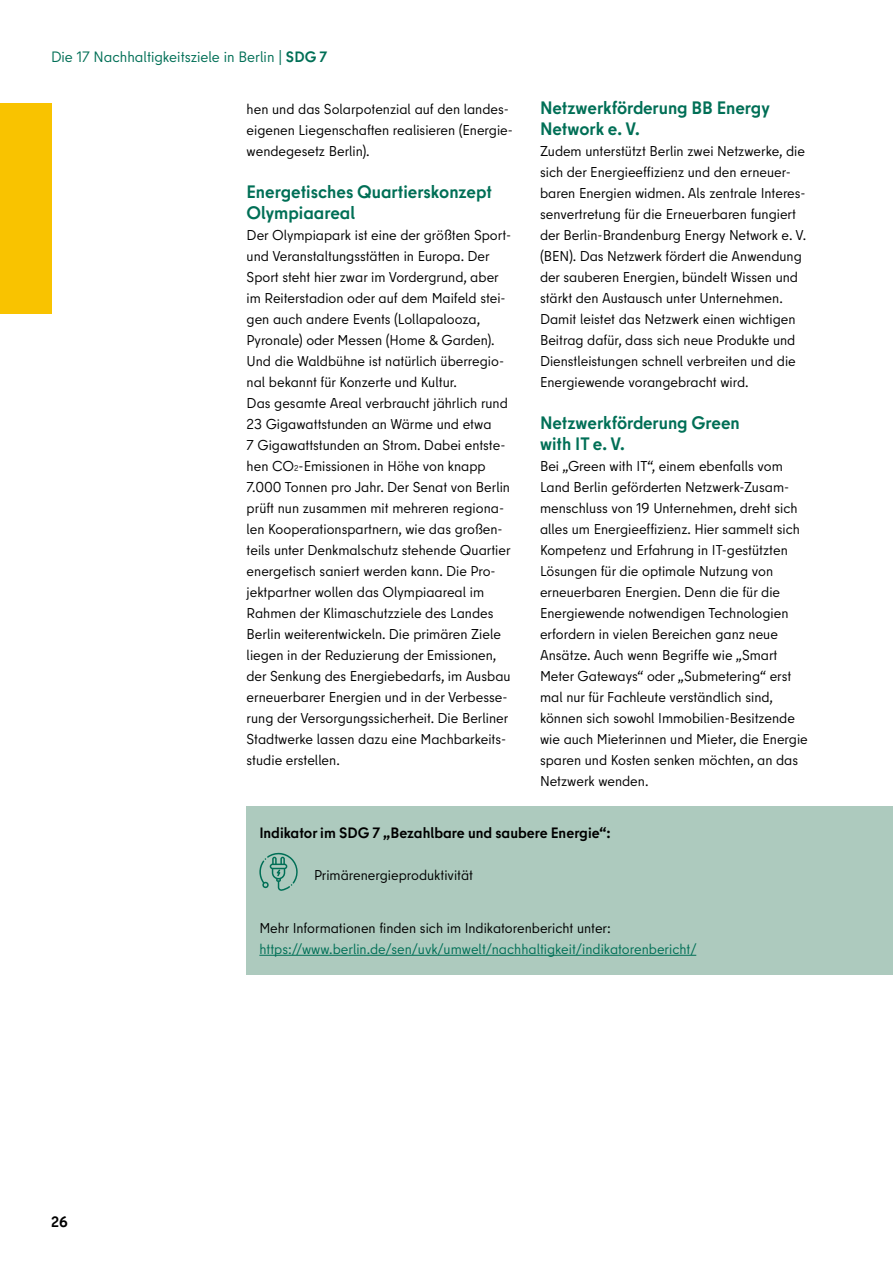
<style>
.page{position:relative;width:893px;height:1263px;background:#fff}
.page>*{position:absolute;margin:0;border:0;box-sizing:border-box;transform-origin:0 0}
._02_01_Innen_Übersch{font:700 18px/21px "Berlin Type";color:#006f56}
._02_01_Innen_Übersch-2{font:700 15px "Berlin Type";color:#000}
.t1{font:15px "Berlin Type";color:#006f56}
._02_03_Innen_Fließte{font:14.25px/21px "Berlin Type";color:#000}
.Indikatoren{font:14.25px "Berlin Type";color:#000}
.Indikatoren-2{font:14.25px "Berlin Type";color:#006f56}
.s1{font-weight:700}
.s2{font-size:8.25px}
</style>
<div class="page">
<div style="left:247px;top:807px;width:646px;height:168px;background:#adcabe"></div>
<hr style="left:259px;top:955px;width:437px;height:1px;background:#006f56">
<svg style="left:259px;top:852px;width:39px;height:39px"></svg>
<div style="left:0;top:103px;width:51px;height:211px;background:#f9c300"></div>
<p class="t1" style="left:51px;top:47px;width:278px">Die 17 Nachhaltigkeitsziele in Berlin | <span class="s1">SDG 7</span></p>
<p class="_02_03_Innen_Fließte" style="left:247px;top:98px;width:268px">hen und das Solarpotenzial auf den landes&shy;eigenen Liegenschaften realisieren (Energie&shy;wendegesetz Berlin).</p>
<p class="_02_01_Innen_Übersch" style="left:247px;top:181px;width:247px">Energetisches Quartierskonzept<br>Olympiaareal</p>
<p class="_02_03_Innen_Fließte" style="left:247px;top:224px;width:266px">Der Olympiapark ist eine der größten Sport&shy;und Veranstaltungsstätten in Europa. Der Sport steht hier zwar im Vordergrund, aber im Reiterstadion oder auf dem Maifeld stei&shy;gen auch andere Events (Lollapalooza, Pyronale) oder Messen (Home &amp; Garden).<br>Und die Waldbühne ist natürlich überregio&shy;nal bekannt für Konzerte und Kultur.</p>
<p class="_02_03_Innen_Fließte" style="left:247px;top:392px;width:265px">Das gesamte Areal verbraucht jährlich rund 23 Gigawattstunden an Wärme und etwa<br>7 Gigawattstunden an Strom. Dabei entste&shy;hen CO<span class="s2">2</span>-Emissionen in Höhe von knapp 7.000 Tonnen pro Jahr. Der Senat von Berlin prüft nun zusammen mit mehreren regiona&shy;len Kooperationspartnern, wie das großen&shy;teils unter Denkmalschutz stehende Quartier energetisch saniert werden kann. Die Pro&shy;jektpartner wollen das Olympiaareal im Rahmen der Klimaschutzziele des Landes Berlin weiterentwickeln. Die primären Ziele liegen in der Reduzierung der Emissionen, der Senkung des Energiebedarfs, im Ausbau erneuerbarer Energien und in der Verbesse&shy;rung der Versorgungssicherheit. Die Berliner Stadtwerke lassen dazu eine Machbarkeits&shy;studie erstellen.</p>
<p class="_02_01_Innen_Übersch" style="left:540px;top:97px;width:231px">Netzwerkförderung BB Energy<br>Network e. V.</p>
<p class="_02_03_Innen_Fließte" style="left:540px;top:140px;width:268px">Zudem unterstützt Berlin zwei Netzwerke, die sich der Energieeffizienz und den erneuer&shy;baren Energien widmen. Als zentrale Interes&shy;senvertretung für die Erneuerbaren fungiert der Berlin-Brandenburg Energy Network e. V. (BEN). Das Netzwerk fördert die Anwendung der sauberen Energien, bündelt Wissen und stärkt den Austausch unter Unternehmen.<br>Damit leistet das Netzwerk einen wichtigen Beitrag dafür, dass sich neue Produkte und Dienstleistungen schnell verbreiten und die Energiewende vorangebracht wird.</p>
<p class="_02_01_Innen_Übersch" style="left:540px;top:412px;width:201px">Netzwerkförderung Green with IT e. V.</p>
<p class="_02_03_Innen_Fließte" style="left:540px;top:455px;width:269px">Bei „Green with IT“, einem ebenfalls vom Land Berlin geförderten Netzwerk-Zusam&shy;menschluss von 19 Unternehmen, dreht sich alles um Energieeffizienz. Hier sammelt sich Kompetenz und Erfahrung in IT-gestützten Lösungen für die optimale Nutzung von erneuerbaren Energien. Denn die für die Energiewende notwendigen Technologien erfordern in vielen Bereichen ganz neue Ansätze. Auch wenn Begriffe wie „Smart Meter Gateways“ oder „Submetering“ erst mal nur für Fachleute verständlich sind, können sich sowohl Immobilien-Besitzende wie auch Mieterinnen und Mieter, die Energie sparen und Kosten senken möchten, an das Netzwerk wenden.</p>
<p class="_02_01_Innen_Übersch-2" style="left:51px;top:1212px;width:18px">26</p>
<p class="_02_01_Innen_Übersch-2" style="left:259px;top:823px;width:353px">Indikator im SDG 7 „Bezahlbare und saubere Energie“:</p>
<p class="Indikatoren" style="left:314px;top:866px;width:161px">Primärenergieproduktivität</p>
<p class="Indikatoren" style="left:259px;top:919px;width:353px">Mehr Informationen finden sich im Indikatorenbericht unter:</p>
<p class="Indikatoren-2" style="left:259px;top:940px;width:439px">https://www.berlin.de/sen/uvk/umwelt/nachhaltigkeit/indikatorenbericht/</p>
</div>
